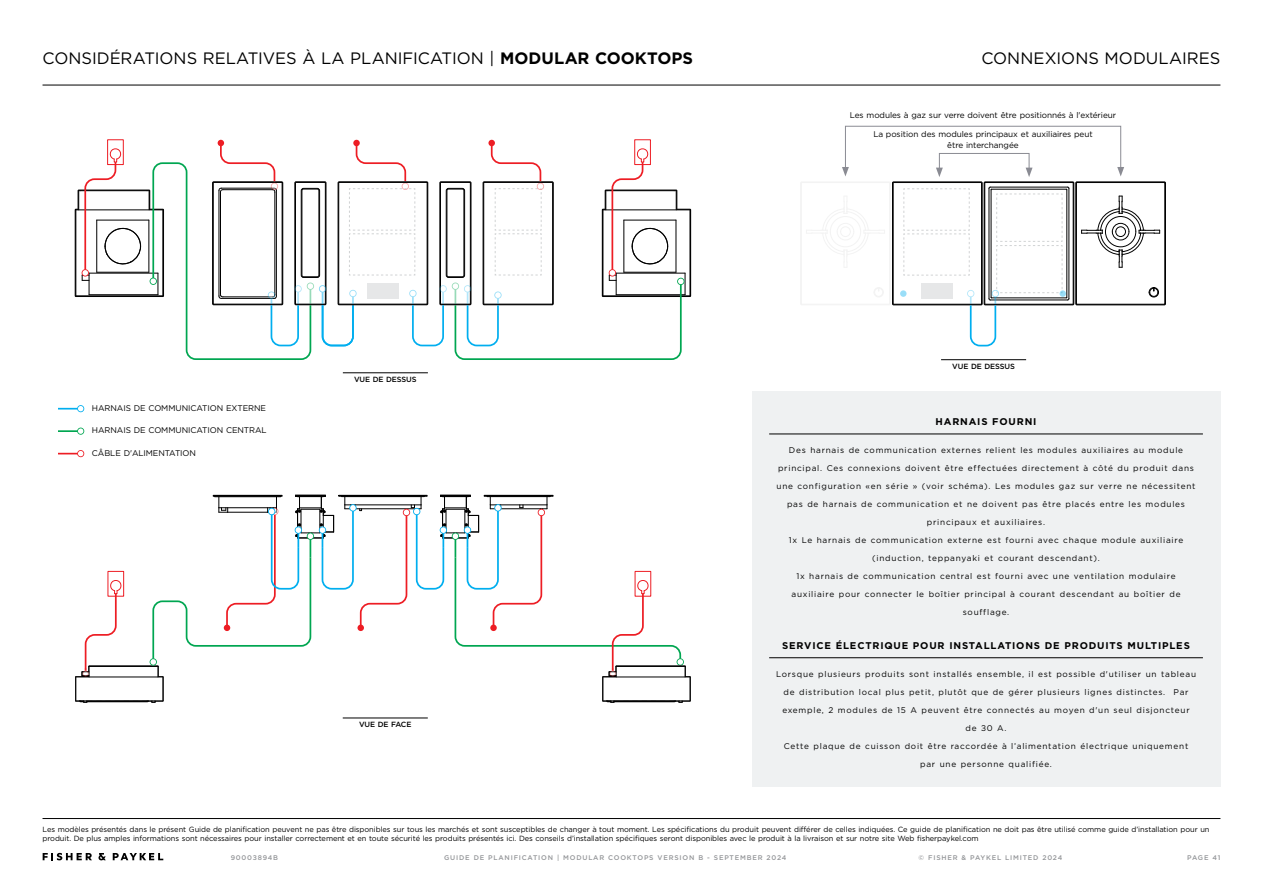
<style>
.page{position:relative;width:1263px;height:893px;background:#fff}
.page>*{position:absolute;margin:0;border:0;box-sizing:border-box;transform-origin:0 0}
.t1{font:16.5px "Gotham";color:#000}
.t2{font:700 16.5px "Gotham";letter-spacing:-.01em;color:#000}
.t3{font:700 9.75px "Gotham";letter-spacing:.085em;color:#000}
.t4{font:8.25px/18px "Gotham";letter-spacing:.09em;color:#000;text-align:center}
.t5{font:8.25px/11.2px "Gotham";letter-spacing:-.01em;color:#000;text-align:center}
.t6{font:7.5px/9px "Gotham";letter-spacing:-.01em;color:#000}
.t7{font:500 7.5px "Gotham";letter-spacing:-.01em;color:#000}
.t8{font:500 6.75px "Gotham";letter-spacing:.115em;color:#939598}
.s1{font-weight:700}
</style>
<div class="page">
<hr style="left:43px;top:85px;width:1177px;height:1px;background:#000">
<svg style="left:43px;top:853px;width:49px;height:7px"></svg>
<svg style="left:98px;top:853px;width:8px;height:7px"></svg>
<svg style="left:113px;top:853px;width:50px;height:7px"></svg>
<hr style="left:43px;top:818px;width:1177px;height:1px;background:#000">
<div style="left:752px;top:391px;width:468px;height:396px;background:#eff1f2"></div>
<svg style="left:75px;top:140px;width:616px;height:220px"></svg>
<svg style="left:75px;top:495px;width:616px;height:208px"></svg>
<hr style="left:343px;top:718px;width:85px;height:1px;background:#000">
<hr style="left:343px;top:373px;width:85px;height:1px;background:#000">
<hr style="left:59px;top:430px;width:22px;height:2px;background:#00a651">
<svg style="left:77px;top:428px;width:7px;height:7px"></svg>
<svg style="left:59px;top:450px;width:25px;height:7px"></svg>
<svg style="left:59px;top:405px;width:25px;height:7px"></svg>
<hr style="left:769px;top:434px;width:434px;height:1px;background:#000">
<hr style="left:769px;top:657px;width:434px;height:1px;background:#000">
<hr style="left:941px;top:359px;width:85px;height:1px;background:#000">
<div style="left:845px;top:126px;width:276px;height:44px;border:1px solid #8a8b93"></div>
<div style="left:939px;top:153px;width:90px;height:17px;border:1px solid #8a8b93"></div>
<svg style="left:800px;top:167px;width:366px;height:180px"></svg>
<h1 class="t1" style="left:43px;top:47px;width:486px">CONSIDÉRATIONS RELATIVES À LA PLANIFICATION | <span class="s1">MODULAR</span></h1>
<h1 class="t2" style="left:595px;top:47px;width:97px">COO KTO PS</h1>
<h1 class="t1" style="left:981px;top:47px;width:241px">CONNEXIONS MODULAIRES</h1>
<p class="t5" style="left:850px;top:109px;width:268px">Les modules à gaz sur verre doivent être positionnés à l'extérieur</p>
<p class="t5" style="left:873px;top:128px;width:221px">La position des modules principaux et auxiliaires peut être interchangée</p>
<p class="t5" style="left:92px;top:402px;width:176px">HARNAIS DE COMMUNICATION EXTERNE</p>
<p class="t5" style="left:92px;top:425px;width:176px">HARNAIS DE COMMUNICATION CENTRAL</p>
<p class="t5" style="left:92px;top:447px;width:106px">CÂBLE D'ALIMENTATION</p>
<p class="t7" style="left:354px;top:375px;width:64px">VUE DE DESSUS</p>
<p class="t7" style="left:359px;top:720px;width:54px">VUE DE FACE</p>
<p class="t7" style="left:952px;top:361px;width:64px">VUE DE DESSUS</p>
<p class="t3" style="left:935px;top:415px;width:102px">HARNAIS FOURNI</p>
<p class="t4" style="left:776px;top:441px;width:421px">Des harnais de communication externes relient les modules auxiliaires au module principal. Ces connexions doivent être effectuées directement à côté du produit dans une configuration «en série » (voir schéma). Les modules gaz sur verre ne nécessitent pas de harnais de communication et ne doivent pas être placés entre les modules principaux et auxiliaires.<br>1x Le harnais de communication externe est fourni avec chaque module auxiliaire (induction, teppanyaki et courant descendant).<br>1x harnais de communication central est fourni avec une ventilation modulaire auxiliaire pour connecter le boîtier principal à courant descendant au boîtier de soufflage.</p>
<p class="t3" style="left:782px;top:639px;width:409px">SERVICE ÉLECTRIQUE POUR INSTALLATIONS DE PRODUITS MULTIPLES</p>
<p class="t4" style="left:776px;top:665px;width:422px">Lorsque plusieurs produits sont installés ensemble, il est possible d'utiliser un tableau de distribution local plus petit, plutôt que de gérer plusieurs lignes distinctes. Par exemple, 2 modules de 15 A peuvent être connectés au moyen d'un seul disjoncteur de 30 A.<br>Cette plaque de cuisson doit être raccordée à l’alimentation électrique uniquement par une personne qualifiée.</p>
<p class="t6" style="left:43px;top:825px;width:1168px">Les modèles présentés dans le présent Guide de planification peuvent ne pas être disponibles sur tous les marchés et sont susceptibles de changer à tout moment. Les spécifications du produit peuvent différer de celles indiquées. Ce guide de planification ne doit pas être utilisé comme guide d’installation pour un produit. De plus amples informations sont nécessaires pour installer correctement et en toute sécurité les produits présentés ici. Des conseils d’installation spécifiques seront disponibles avec le produit à la livraison et sur notre site Web fisherpaykel.com</p>
<p class="t8" style="left:231px;top:854px;width:49px">90003894B</p>
<p class="t8" style="left:444px;top:854px;width:133px">GUIDE DE PLANIFICATION | MODULAR</p>
<p class="t8" style="left:608px;top:854px;width:13px">COOKTOPS</p>
<p class="t8" style="left:658px;top:854px;width:130px">VERSION B - SEPTEMBER 2024</p>
<p class="t8" style="left:919px;top:854px;width:145px">© FISHER &amp; PAYKEL LIMITED 2024</p>
<p class="t8" style="left:1187px;top:854px;width:35px">PAGE 41</p>
</div>
